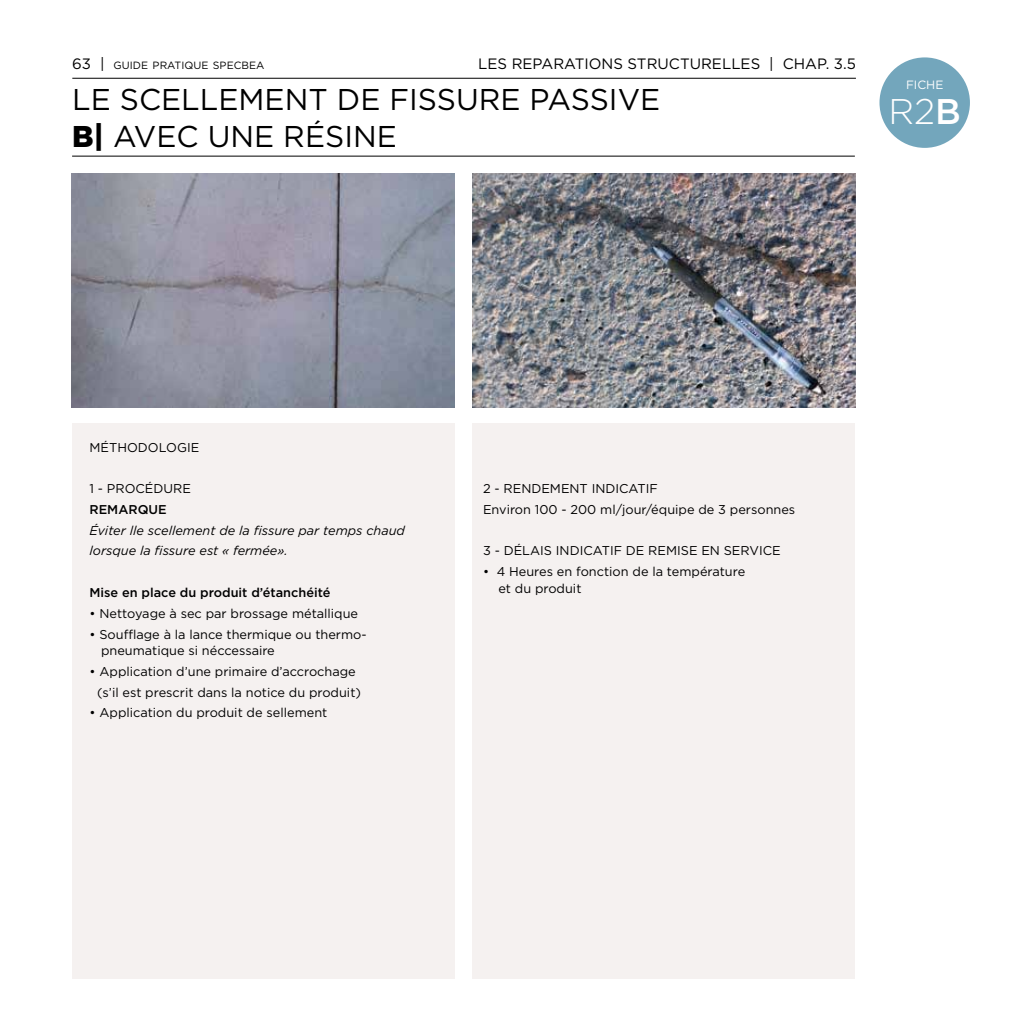
<style>
.page{position:relative;width:1021px;height:1021px;background:#fff}
.page>*{position:absolute;margin:0;border:0;box-sizing:border-box;transform-origin:0 0}
.t1{font:300 35.55px "Gotham";color:#fff}
.t2{font:30px/37.2px "Gotham";color:#000}
.t3{font:15px "Gotham";color:#000}
.t4{font:12.75px/16.5px "Gotham";color:#000}
.t5{font:italic 12.75px/20.7px "Gotham";color:#000}
.t6{font:500 12.75px "Gotham";color:#000}
.t7{font:12px "Gotham";color:#fff}
.t8{font:10.5px "Gotham";color:#000}
.s1{font-size:15px}
.s2{font-weight:900}
.s3{font-weight:500}
</style>
<div class="page">
<hr style="left:72px;top:156px;width:782px;height:1px;background:#000">
<hr style="left:72px;top:78px;width:783px;height:1px;background:#000">
<div style="left:879px;top:57px;width:90px;height:91px;background:#73a6bc;border-radius:50%"></div>
<img style="left:71px;top:174px;width:384px;height:233px">
<img style="left:472px;top:174px;width:383px;height:233px">
<div style="left:72px;top:423px;width:382px;height:555px;background:#f5f1f0"></div>
<div style="left:471px;top:423px;width:383px;height:555px;background:#f5f1f0"></div>
<p class="t8" style="left:72px;top:59px;width:193px"><span class="s1">63 |</span> GUIDE PRATIQUE SPECBEA</p>
<p class="t3" style="left:478px;top:55px;width:379px">LES REPARATIONS STRUCTURELLES | CHAP. 3.5</p>
<h2 class="t2" style="left:72px;top:80px;width:589px">LE SCELLEMENT DE FISSURE PASSIVE<br><span class="s2">B|</span> AVEC UNE RÉSINE</h2>
<p class="t7" style="left:906px;top:77px;width:39px">FICHE</p>
<h1 class="t1" style="left:888px;top:90px;width:74px">R2<span class="s3">B</span></h1>
<p class="t4" style="left:90px;top:439px;width:111px">MÉTHODOLOGIE</p>
<p class="t4" style="left:90px;top:480px;width:103px">1 - PROCÉDURE</p>
<p class="t6" style="left:90px;top:501px;width:79px">REMARQUE</p>
<p class="t5" style="left:90px;top:519px;width:317px">Éviter lle scellement de la fissure par temps chaud lorsque la fissure est « fermée».</p>
<p class="t6" style="left:90px;top:584px;width:242px">Mise en place du produit d’étanchéité</p>
<p class="t4" style="left:90px;top:605px;width:270px">• Nettoyage à sec par brossage métallique</p>
<p class="t4" style="left:101px;top:625px;width:267px;text-indent:-11px">• Soufflage à la lance thermique ou thermo&shy;pneumatique si néccessaire</p>
<p class="t4" style="left:97px;top:660px;width:265px;line-height:20.7px;text-indent:-8px">• Application d’une primaire d’accrochage (s’il est prescrit dans la notice du produit)</p>
<p class="t4" style="left:90px;top:704px;width:239px">• Application du produit de sellement</p>
<p class="t4" style="left:483px;top:478px;width:314px;line-height:20.7px">2 - RENDEMENT INDICATIF<br>Environ 100 - 200 ml/jour/équipe de 3 personnes</p>
<p class="t4" style="left:483px;top:542px;width:299px">3 - DÉLAIS INDICATIF DE REMISE EN SERVICE</p>
<p class="t4" style="left:498px;top:563px;width:248px;text-indent:-15px">• 4 Heures en fonction de la température et du produit</p>
</div>
